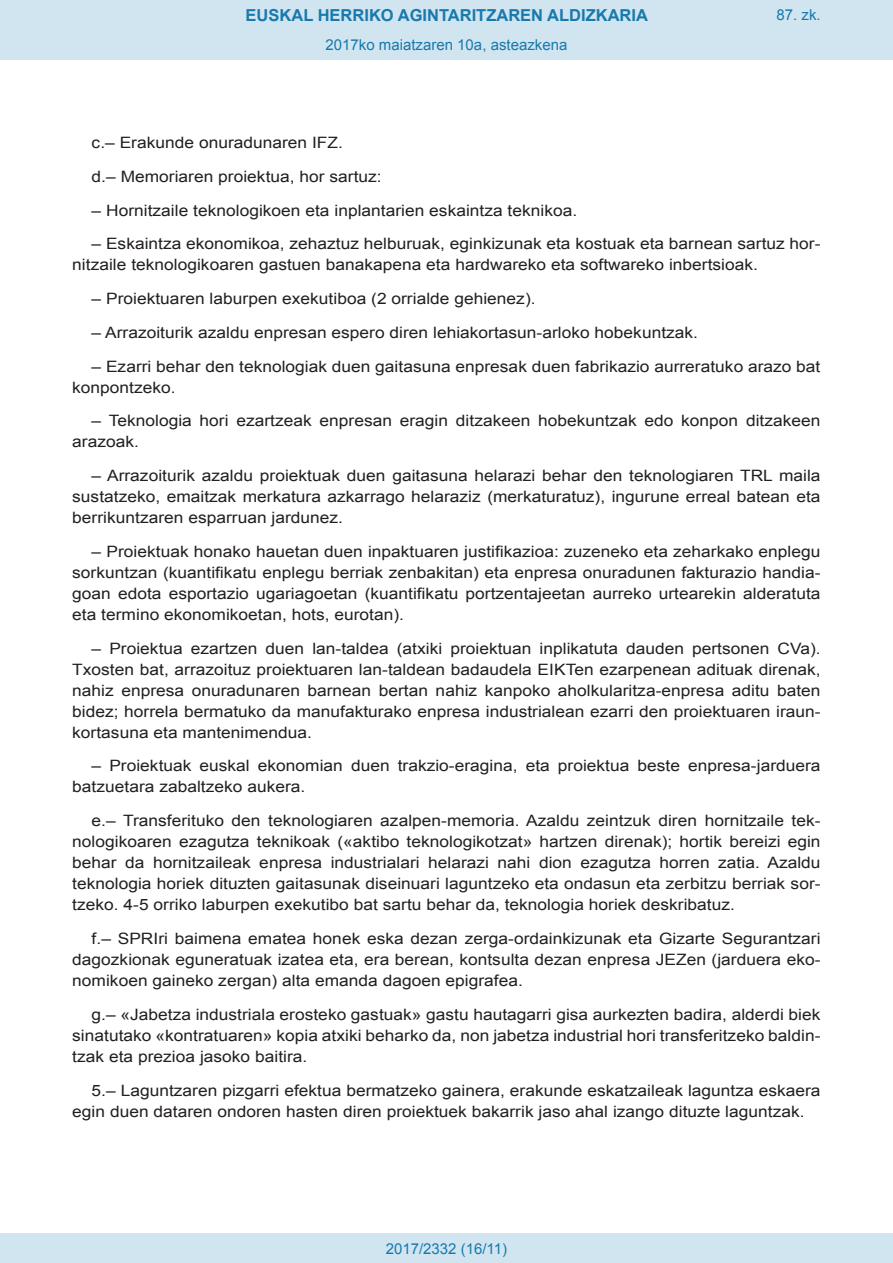
<style>
.page{position:relative;width:893px;height:1263px;background:#fff}
.page>*{position:absolute;margin:0;border:0;box-sizing:border-box;transform-origin:0 0}
.t1{font:700 16.5px "Arial";color:#1879ad}
.BOPVDetalle{font:15.6px/21px "Arial";color:#231f20;text-align:justify;scale:1.11 1}
.Paginacion_Centro{font:15px "Arial";color:#1879ad}
</style>
<div class="page">
<div style="left:0;top:0;width:893px;height:60px;background:#d0e5f0"></div>
<div style="left:0;top:1233px;width:893px;height:30px;background:#d0e5f0"></div>
<p class="t1" style="left:246px;top:4px;width:404px">EUSKAL HERRIKO AGINTARITZAREN ALDIZKARIA</p>
<p class="Paginacion_Centro" style="left:326px;top:35px;width:243px">2017ko maiatzaren 10a, asteazkena</p>
<p class="Paginacion_Centro" style="left:776px;top:5px;width:46px">87. zk.</p>
<p class="BOPVDetalle" style="left:92px;top:132px;width:228px">c.– Erakunde onuradunaren IFZ.</p>
<p class="BOPVDetalle" style="left:92px;top:166px;width:263px">d.– Memoriaren proiektua, hor sartuz:</p>
<p class="BOPVDetalle" style="left:92px;top:200px;width:439px">– Hornitzaile teknologikoen eta inplantarien eskaintza teknikoa.</p>
<p class="BOPVDetalle" style="left:72px;top:234px;width:676px;text-indent:19px">– Eskaintza ekonomikoa, zehaztuz helburuak, eginkizunak eta kostuak eta barnean sartuz hor&shy;nitzaile teknologikoaren gastuen banakapena eta hardwareko eta softwareko inbertsioak.</p>
<p class="BOPVDetalle" style="left:92px;top:288px;width:401px">– Proiektuaren laburpen exekutiboa (2 orrialde gehienez).</p>
<p class="BOPVDetalle" style="left:92px;top:322px;width:548px">– Arrazoiturik azaldu enpresan espero diren lehiakortasun-arloko hobekuntzak.</p>
<p class="BOPVDetalle" style="left:72px;top:356px;width:675px;text-indent:19px">– Ezarri behar den teknologiak duen gaitasuna enpresak duen fabrikazio aurreratuko arazo bat konpontzeko.</p>
<p class="BOPVDetalle" style="left:72px;top:411px;width:676px;text-indent:19px">– Teknologia hori ezartzeak enpresan eragin ditzakeen hobekuntzak edo konpon ditzakeen arazoak.</p>
<p class="BOPVDetalle" style="left:72px;top:465px;width:676px;text-indent:19px">– Arrazoiturik azaldu proiektuak duen gaitasuna helarazi behar den teknologiaren TRL maila sustatzeko, emaitzak merkatura azkarrago helaraziz (merkaturatuz), ingurune erreal batean eta berrikuntzaren esparruan jardunez.</p>
<p class="BOPVDetalle" style="left:72px;top:541px;width:676px;text-indent:19px">– Proiektuak honako hauetan duen inpaktuaren justifikazioa: zuzeneko eta zeharkako enplegu sorkuntzan (kuantifikatu enplegu berriak zenbakitan) eta enpresa onuradunen fakturazio handia&shy;goan edota esportazio ugariagoetan (kuantifikatu portzentajeetan aurreko urtearekin alderatuta eta termino ekonomikoetan, hots, eurotan).</p>
<p class="BOPVDetalle" style="left:72px;top:638px;width:676px;text-indent:19px">– Proiektua ezartzen duen lan-taldea (atxiki proiektuan inplikatuta dauden pertsonen CVa).<br>Txosten bat, arrazoituz proiektuaren lan-taldean badaudela EIKTen ezarpenean adituak direnak, nahiz enpresa onuradunaren barnean bertan nahiz kanpoko aholkularitza-enpresa aditu baten bidez; horrela bermatuko da manufakturako enpresa industrialean ezarri den proiektuaren iraun&shy;kortasuna eta mantenimendua.</p>
<p class="BOPVDetalle" style="left:72px;top:756px;width:676px;text-indent:19px">– Proiektuak euskal ekonomian duen trakzio-eragina, eta proiektua beste enpresa-jarduera batzuetara zabaltzeko aukera.</p>
<p class="BOPVDetalle" style="left:72px;top:810px;width:676px;text-indent:19px">e.– Transferituko den teknologiaren azalpen-memoria. Azaldu zeintzuk diren hornitzaile tek&shy;nologikoaren ezagutza teknikoak («aktibo teknologikotzat» hartzen direnak); hortik bereizi egin behar da hornitzaileak enpresa industrialari helarazi nahi dion ezagutza horren zatia. Azaldu teknologia horiek dituzten gaitasunak diseinuari laguntzeko eta ondasun eta zerbitzu berriak sor&shy;tzeko. 4-5 orriko laburpen exekutibo bat sartu behar da, teknologia horiek deskribatuz.</p>
<p class="BOPVDetalle" style="left:72px;top:928px;width:676px;text-indent:19px">f.– SPRIri baimena ematea honek eska dezan zerga-ordainkizunak eta Gizarte Segurantzari dagozkionak eguneratuak izatea eta, era berean, kontsulta dezan enpresa JEZen (jarduera eko&shy;nomikoen gaineko zergan) alta emanda dagoen epigrafea.</p>
<p class="BOPVDetalle" style="left:72px;top:1004px;width:676px;text-indent:19px">g.– «Jabetza industriala erosteko gastuak» gastu hautagarri gisa aurkezten badira, alderdi biek sinatutako «kontratuaren» kopia atxiki beharko da, non jabetza industrial hori transferitzeko baldin&shy;tzak eta prezioa jasoko baitira.</p>
<p class="BOPVDetalle" style="left:72px;top:1080px;width:676px;text-indent:19px">5.– Laguntzaren pizgarri efektua bermatzeko gainera, erakunde eskatzaileak laguntza eskaera egin duen dataren ondoren hasten diren proiektuek bakarrik jaso ahal izango dituzte laguntzak.</p>
<p class="Paginacion_Centro" style="left:386px;top:1238px;width:123px">2017/2332 (16/11)</p>
</div>
